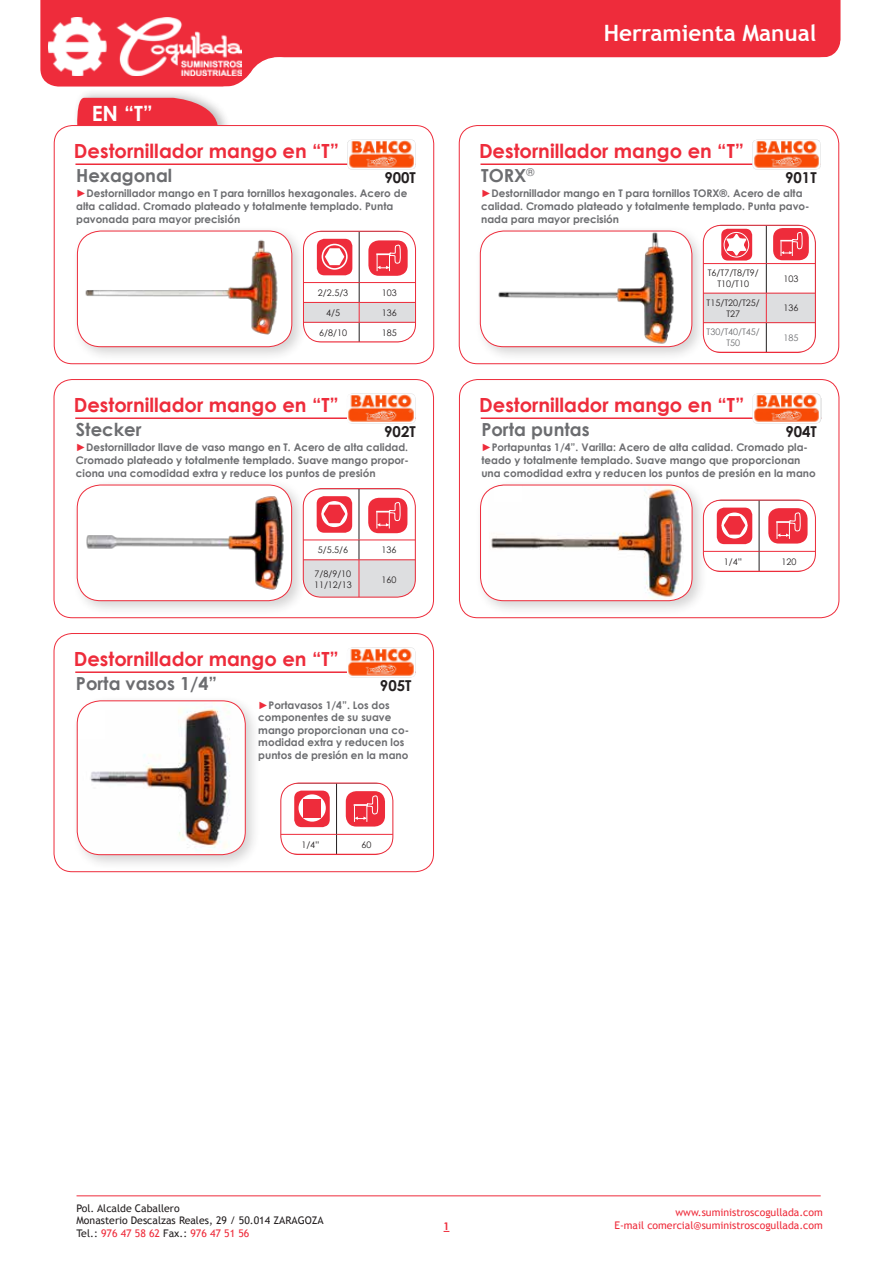
<style>
.page{position:relative;width:893px;height:1263px;background:#fff}
.page>*{position:absolute;margin:0;border:0;box-sizing:border-box;transform-origin:0 0}
.t1{font:700 22.5px "Trebuchet MS";color:#fff}
.t2{font:700 21px "Century Gothic";color:#fff}
.t3{font:700 19.5px "Century Gothic";color:#ee2c3b}
.t4{font:700 18px "Century Gothic";color:#6c6d70}
.t5{font:700 15px "Century Gothic";color:#231f20}
.t6{font:700 10.5px/12.6px "Century Gothic";color:#6c6d70}
.t7{font:10.5px/12.6px "Trebuchet MS";color:#231f20}
.t8{font:10.5px/12.6px "Trebuchet MS";color:#ee2c3b;text-align:right}
.t9{font:700 10.5px "Century Gothic";color:#ee2c3b}
.t10{font:9px/10.8px "Century Gothic";color:#231f20;text-align:center}
.t11{font:9px/10.8px "Century Gothic";color:#6c6d70;text-align:center}
.s1{font-weight:400;color:#ee2c3b}
.s2{color:#ee2c3b}
</style>
<div class="page">
<div style="left:40px;top:0;width:800px;height:87px;background:#ee2c3b"></div>
<div style="left:280px;top:57px;width:584px;height:57px;background:#fff"></div>
<div style="left:247px;top:58px;width:62px;height:62px;background:#fff;border-radius:50%"></div>
<div style="left:246px;top:57px;width:64px;height:64px;border:2px solid #fff;border-radius:50%"></div>
<svg style="left:809px;top:40px;width:32px;height:18px"></svg>
<hr style="left:77px;top:1195px;width:744px;height:1px;background:#ee2c3b">
<img style="left:49px;top:18px;width:192px;height:58px">
<svg style="left:75px;top:73px;width:185px;height:52px"></svg>
<div style="left:54px;top:125px;width:380px;height:239px;border:1px solid #ee2c3b;border-radius:18px"></div>
<div style="left:72px;top:225px;width:235px;height:137px;background:#231f20;opacity:.2"></div>
<img style="left:77px;top:231px;width:208px;height:116px">
<div style="left:77px;top:231px;width:215px;height:116px;border:1px solid #ee2c3b;border-radius:23px"></div>
<hr style="left:75px;top:163px;width:341px;height:2px;background:#ee2c3b">
<img style="left:347px;top:139px;width:69px;height:31px">
<hr style="left:303px;top:342px;width:56px;height:1px;background:#ee2c3b">
<hr style="left:359px;top:342px;width:56px;height:1px;background:#ee2c3b">
<svg style="left:303px;top:231px;width:112px;height:111px"></svg>
<div style="left:474px;top:225px;width:234px;height:137px;background:#231f20;opacity:.2"></div>
<div style="left:480px;top:231px;width:212px;height:116px;background:#fff;border-radius:23px"></div>
<img style="left:496px;top:231px;width:185px;height:116px">
<div style="left:480px;top:231px;width:212px;height:116px;border:1px solid #ee2c3b;border-radius:23px"></div>
<hr style="left:480px;top:163px;width:341px;height:2px;background:#ee2c3b">
<div style="left:459px;top:125px;width:380px;height:239px;border:1px solid #ee2c3b;border-radius:18px"></div>
<img style="left:752px;top:139px;width:69px;height:31px">
<hr style="left:703px;top:352px;width:63px;height:1px;background:#ee2c3b">
<hr style="left:766px;top:352px;width:49px;height:1px;background:#ee2c3b">
<svg style="left:703px;top:225px;width:113px;height:127px"></svg>
<div style="left:71px;top:479px;width:236px;height:137px;background:#231f20;opacity:.2"></div>
<img style="left:81px;top:485px;width:209px;height:116px">
<div style="left:77px;top:485px;width:215px;height:116px;border:1px solid #ee2c3b;border-radius:23px"></div>
<hr style="left:75px;top:417px;width:341px;height:2px;background:#ee2c3b">
<div style="left:54px;top:379px;width:380px;height:239px;border:1px solid #ee2c3b;border-radius:18px"></div>
<img style="left:347px;top:393px;width:69px;height:31px">
<svg style="left:303px;top:489px;width:112px;height:108px"></svg>
<div style="left:475px;top:479px;width:233px;height:137px;background:#231f20;opacity:.2"></div>
<div style="left:480px;top:485px;width:212px;height:116px;background:#fff;border-radius:23px"></div>
<img style="left:489px;top:485px;width:195px;height:116px">
<div style="left:494px;top:485px;width:27px;height:17px;background:#fff"></div>
<div style="left:480px;top:485px;width:212px;height:116px;border:1px solid #ee2c3b;border-radius:23px"></div>
<hr style="left:481px;top:417px;width:340px;height:2px;background:#ee2c3b">
<div style="left:459px;top:379px;width:380px;height:239px;border:1px solid #ee2c3b;border-radius:18px"></div>
<img style="left:752px;top:393px;width:69px;height:31px">
<hr style="left:703px;top:571px;width:56px;height:1px;background:#ee2c3b">
<hr style="left:759px;top:571px;width:56px;height:1px;background:#ee2c3b">
<svg style="left:703px;top:500px;width:112px;height:71px"></svg>
<div style="left:71px;top:695px;width:190px;height:175px;background:#231f20;opacity:.2"></div>
<img style="left:77px;top:701px;width:168px;height:154px">
<div style="left:77px;top:711px;width:28px;height:28px;background:#fff"></div>
<div style="left:77px;top:701px;width:168px;height:154px;border:1px solid #ee2c3b;border-radius:23px"></div>
<hr style="left:75px;top:671px;width:341px;height:2px;background:#ee2c3b">
<div style="left:54px;top:633px;width:380px;height:239px;border:1px solid #ee2c3b;border-radius:18px"></div>
<img style="left:347px;top:647px;width:69px;height:31px">
<hr style="left:281px;top:854px;width:56px;height:1px;background:#ee2c3b">
<hr style="left:337px;top:854px;width:56px;height:1px;background:#ee2c3b">
<svg style="left:281px;top:783px;width:112px;height:71px"></svg>
<svg style="left:299px;top:794px;width:27px;height:28px"></svg>
<div style="left:303px;top:799px;width:18px;height:18px;background:#ee2c3b"></div>
<h2 class="t2" style="left:92px;top:97px;width:63px">EN “T”</h2>
<h3 class="t3" style="left:74px;top:136px;width:267px">Destornillador mango en “T”</h3>
<h3 class="t4" style="left:76px;top:161px;width:98px">Hexagonal</h3>
<h3 class="t5" style="left:384px;top:166px;width:33px">900T</h3>
<p class="t6" style="left:76px;top:187px;width:333px"><span class="s1">►</span>Destornillador mango en T para tornillos hexagonales. Acero de alta calidad. Cromado plateado y totalmente templado. Punta pavonada para mayor precisión</p>
<p class="t10" style="left:318px;top:287px;width:32px">2/2.5/3</p>
<p class="t10" style="left:382px;top:287px;width:16px">103</p>
<p class="t10" style="left:326px;top:307px;width:15px">4/5</p>
<p class="t10" style="left:382px;top:307px;width:16px">136</p>
<p class="t10" style="left:319px;top:327px;width:29px">6/8/10</p>
<p class="t10" style="left:382px;top:327px;width:16px">185</p>
<h3 class="t3" style="left:74px;top:390px;width:267px">Destornillador mango en “T”</h3>
<h3 class="t4" style="left:76px;top:415px;width:67px">Stecker</h3>
<h3 class="t5" style="left:384px;top:420px;width:33px">902T</h3>
<p class="t6" style="left:76px;top:441px;width:334px;text-align:justify"><span class="s1">►</span>Destornillador llave de vaso mango en T. Acero de alta calidad.<br>Cromado plateado y totalmente templado. Suave mango propor&shy;ciona una comodidad extra y reduce los puntos de presión</p>
<p class="t10" style="left:318px;top:544px;width:32px">5/5.5/6</p>
<p class="t10" style="left:381px;top:544px;width:16px">136</p>
<p class="t10" style="left:314px;top:569px;width:39px;text-align:left">7/8/9/10<br>11/12/13</p>
<p class="t10" style="left:381px;top:574px;width:16px">160</p>
<h3 class="t3" style="left:74px;top:644px;width:267px">Destornillador mango en “T”</h3>
<h3 class="t4" style="left:76px;top:669px;width:143px">Porta vasos 1/4”</h3>
<h3 class="t5" style="left:380px;top:674px;width:33px">905T</h3>
<p class="t6" style="left:258px;top:698px;width:152px"><span class="s1">►</span>Portavasos 1/4”. Los dos componentes de su suave mango proporcionan una co&shy;modidad extra y reducen los puntos de presión en la mano</p>
<p class="t10" style="left:301px;top:839px;width:20px">1/4”</p>
<p class="t10" style="left:362px;top:839px;width:11px">60</p>
<h1 class="t1" style="left:604px;top:19px;width:214px">Herramienta Manual</h1>
<h3 class="t3" style="left:479px;top:136px;width:267px">Destornillador mango en “T”</h3>
<h3 class="t4" style="left:481px;top:161px;width:55px">TORX<sup>®</sup></h3>
<h3 class="t5" style="left:785px;top:166px;width:33px">901T</h3>
<p class="t6" style="left:481px;top:187px;width:330px"><span class="s1">►</span>Destornillador mango en T para tornillos TORX®. Acero de alta calidad. Cromado plateado y totalmente templado. Punta pavo&shy;nada para mayor precisión</p>
<p class="t10" style="left:708px;top:268px;width:53px">T6/T7/T8/T9/<br>T10/T10</p>
<p class="t10" style="left:783px;top:273px;width:16px">103</p>
<p class="t10" style="left:707px;top:297px;width:55px">T15/T20/T25/<br>T27</p>
<p class="t10" style="left:783px;top:302px;width:16px">136</p>
<p class="t11" style="left:707px;top:327px;width:55px">T30/T40/T45/<br>T50</p>
<p class="t11" style="left:783px;top:332px;width:16px">185</p>
<h3 class="t3" style="left:479px;top:390px;width:267px">Destornillador mango en “T”</h3>
<h3 class="t4" style="left:481px;top:415px;width:110px">Porta puntas</h3>
<h3 class="t5" style="left:785px;top:420px;width:33px">904T</h3>
<p class="t6" style="left:481px;top:441px;width:336px"><span class="s1">►</span>Portapuntas 1/4”. Varilla: Acero de alta calidad. Cromado pla&shy;teado y totalmente templado. Suave mango que proporcionan una comodidad extra y reducen los puntos de presión en la mano</p>
<p class="t10" style="left:724px;top:556px;width:20px">1/4”</p>
<p class="t10" style="left:782px;top:556px;width:16px">120</p>
<p class="t7" style="left:77px;top:1202px;width:249px">Pol. Alcalde Caballero<br>Monasterio Descalzas Reales, 29 / 50.014 ZARAGOZA<br>Tel.: <span class="s2">976 47 58 62</span> Fax.: <span class="s2">976 47 51 56</span></p>
<p class="t9" style="left:444px;top:1219px;width:7px">1</p>
<p class="t8" style="left:614px;top:1206px;width:210px">www.suministroscogullada.com<br>E-mail comercial@suministroscogullada.com</p>
</div>
